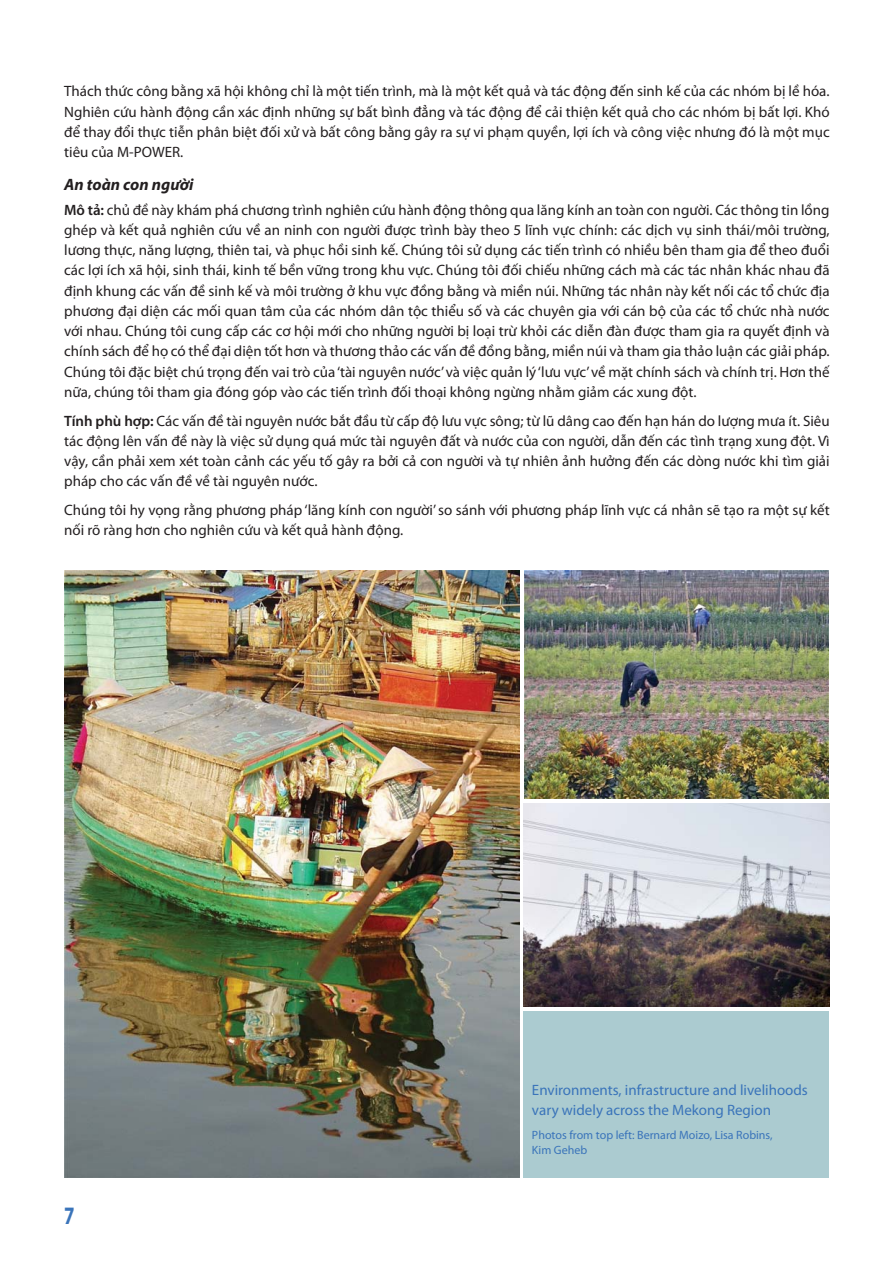
<style>
.page{position:relative;width:893px;height:1263px;background:#fff}
.page>*{position:absolute;margin:0;border:0;box-sizing:border-box;transform-origin:0 0}
.t1{font:700 25.2px "Myriad Pro";color:#3a74ba;scale:.75 1}
.t2{font:italic 700 16.5px "Myriad Pro";color:#231f20}
.t3{font:15px/20.2px "Myriad Pro";color:#231f20;text-align:justify}
.t4{font:15px/20.2px "Myriad Pro";color:#3a74ba}
.t5{font:12px/15px "Myriad Pro";color:#3a74ba}
.s1{font-weight:600}
</style>
<div class="page">
<img style="left:64px;top:570px;width:456px;height:608px">
<div style="left:524px;top:1011px;width:305px;height:167px;background:#abcbd0"></div>
<img style="left:524px;top:803px;width:305px;height:203px">
<img style="left:524px;top:570px;width:304px;height:228px">
<p class="t3" style="left:64px;top:83px;width:767px">Thách thức công bằng xã hội không chỉ là một tiến trình, mà là một kết quả và tác động đến sinh kế của các nhóm bị lề hóa.<br>Nghiên cứu hành động cần xác định những sự bất bình đẳng và tác động để cải thiện kết quả cho các nhóm bị bất lợi. Khó để thay đổi thực tiễn phân biệt đối xử và bất công bằng gây ra sự vi phạm quyền, lợi ích và công việc nhưng đó là một mục tiêu của M-POWER.</p>
<p class="t2" style="left:64px;top:175px;width:131px">An toàn con người</p>
<p class="t3" style="left:64px;top:201px;width:767px"><span class="s1">Mô tả:</span> chủ đề này khám phá chương trình nghiên cứu hành động thông qua lăng kính an toàn con người. Các thông tin lồng ghép và kết quả nghiên cứu về an ninh con người được trình bày theo 5 lĩnh vực chính: các dịch vụ sinh thái/môi trường, lương thực, năng lượng, thiên tai, và phục hồi sinh kế. Chúng tôi sử dụng các tiến trình có nhiều bên tham gia để theo đuổi các lợi ích xã hội, sinh thái, kinh tế bền vững trong khu vực. Chúng tôi đối chiếu những cách mà các tác nhân khác nhau đã định khung các vấn đề sinh kế và môi trường ở khu vực đồng bằng và miền núi. Những tác nhân này kết nối các tổ chức địa phương đại diện các mối quan tâm của các nhóm dân tộc thiểu số và các chuyên gia với cán bộ của các tổ chức nhà nước với nhau. Chúng tôi cung cấp các cơ hội mới cho những người bị loại trừ khỏi các diễn đàn được tham gia ra quyết định và chính sách để họ có thể đại diện tốt hơn và thương thảo các vấn đề đồng bằng, miền núi và tham gia thảo luận các giải pháp.<br>Chúng tôi đặc biệt chú trọng đến vai trò của ‘tài nguyên nước’ và việc quản lý ‘lưu vực’ về mặt chính sách và chính trị. Hơn thế nữa, chúng tôi tham gia đóng góp vào các tiến trình đối thoại không ngừng nhằm giảm các xung đột.</p>
<p class="t3" style="left:64px;top:412px;width:767px"><span class="s1">Tính phù hợp:</span> Các vấn đề tài nguyên nước bắt đầu từ cấp độ lưu vực sông; từ lũ dâng cao đến hạn hán do lượng mưa ít. Siêu tác động lên vấn đề này là việc sử dụng quá mức tài nguyên đất và nước của con người, dẫn đến các tình trạng xung đột. Vì vậy, cần phải xem xét toàn cảnh các yếu tố gây ra bởi cả con người và tự nhiên ảnh hưởng đến các dòng nước khi tìm giải pháp cho các vấn đề về tài nguyên nước.</p>
<p class="t3" style="left:64px;top:501px;width:767px">Chúng tôi hy vọng rằng phương pháp ‘lăng kính con người’ so sánh với phương pháp lĩnh vực cá nhân sẽ tạo ra một sự kết nối rõ ràng hơn cho nghiên cứu và kết quả hành động.</p>
<h1 class="t1" style="left:64px;top:1206px;width:15px">7</h1>
<p class="t4" style="left:532px;top:1081px;width:277px">Environments, infrastructure and livelihoods vary widely across the Mekong Region</p>
<p class="t5" style="left:532px;top:1128px;width:242px">Photos from top left: Bernard Moizo, Lisa Robins,<br>Kim Geheb</p>
</div>
